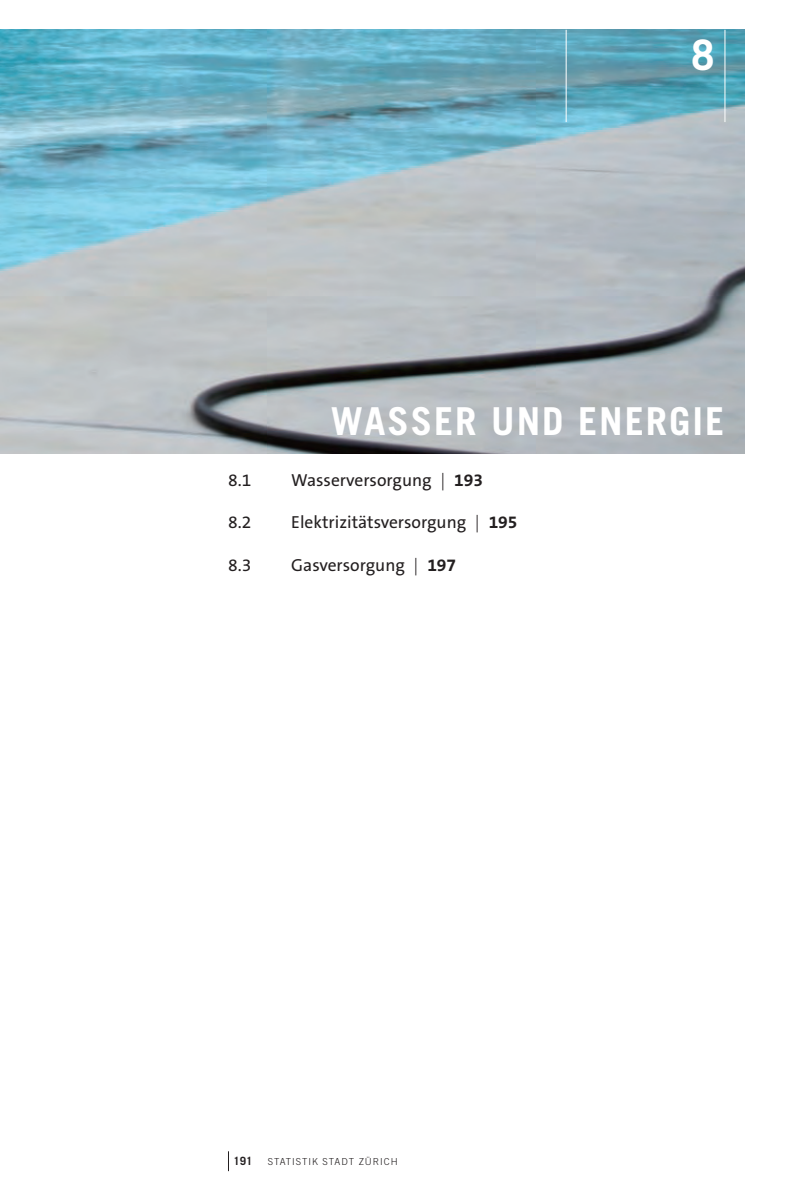
<style>
.page{position:relative;width:794px;height:1191px;background:#fff}
.page>*{position:absolute;margin:0;border:0;box-sizing:border-box;transform-origin:0 0}
.t1{font:700 42px "Trade Gothic LT Std";color:#fff}
.t2{font:700 38.5px "Trade Gothic LT Std";letter-spacing:.05em;color:#fff}
.t3{font:17.5px "The Sans OT5 Plain";color:#231f20}
.t4{font:700 11.38px "Trade Gothic LT Std";color:#231f20}
.t5{font:300 9.62px "Trade Gothic LT Std";letter-spacing:.1em;color:#231f20}
.s1{font-family:"The Sans OT3";font-weight:300}
.s2{font-family:"The Sans OT7";font-weight:700}
</style>
<div class="page">
<img style="left:0;top:30px;width:744px;height:423px">
<hr style="left:566px;top:30px;width:1px;height:92px;background:#fff">
<hr style="left:724px;top:30px;width:1px;height:92px;background:#fff">
<svg style="left:228px;top:1151px;width:1px;height:20px"></svg>
<h1 class="t1" style="left:691px;top:29px;width:25px">8</h1>
<h2 class="t2" style="left:331px;top:397px;width:395px">WASSER UND ENERGIE</h2>
<p class="t3" style="left:228px;top:469px;width:25px">8.1</p>
<p class="t3" style="left:291px;top:469px;width:193px">Wasserversorgung <span class="s1">|</span> <span class="s2">193</span></p>
<p class="t3" style="left:228px;top:511px;width:25px">8.2</p>
<p class="t3" style="left:291px;top:511px;width:228px">Elektrizitätsversorgung <span class="s1">|</span> <span class="s2">195</span></p>
<p class="t3" style="left:228px;top:554px;width:25px">8.3</p>
<p class="t3" style="left:291px;top:554px;width:166px">Gasversorgung <span class="s1">|</span> <span class="s2">197</span></p>
<p class="t4" style="left:233px;top:1153px;width:20px">191</p>
<p class="t5" style="left:268px;top:1155px;width:131px">STATISTIK STADT ZÜRICH</p>
</div>
